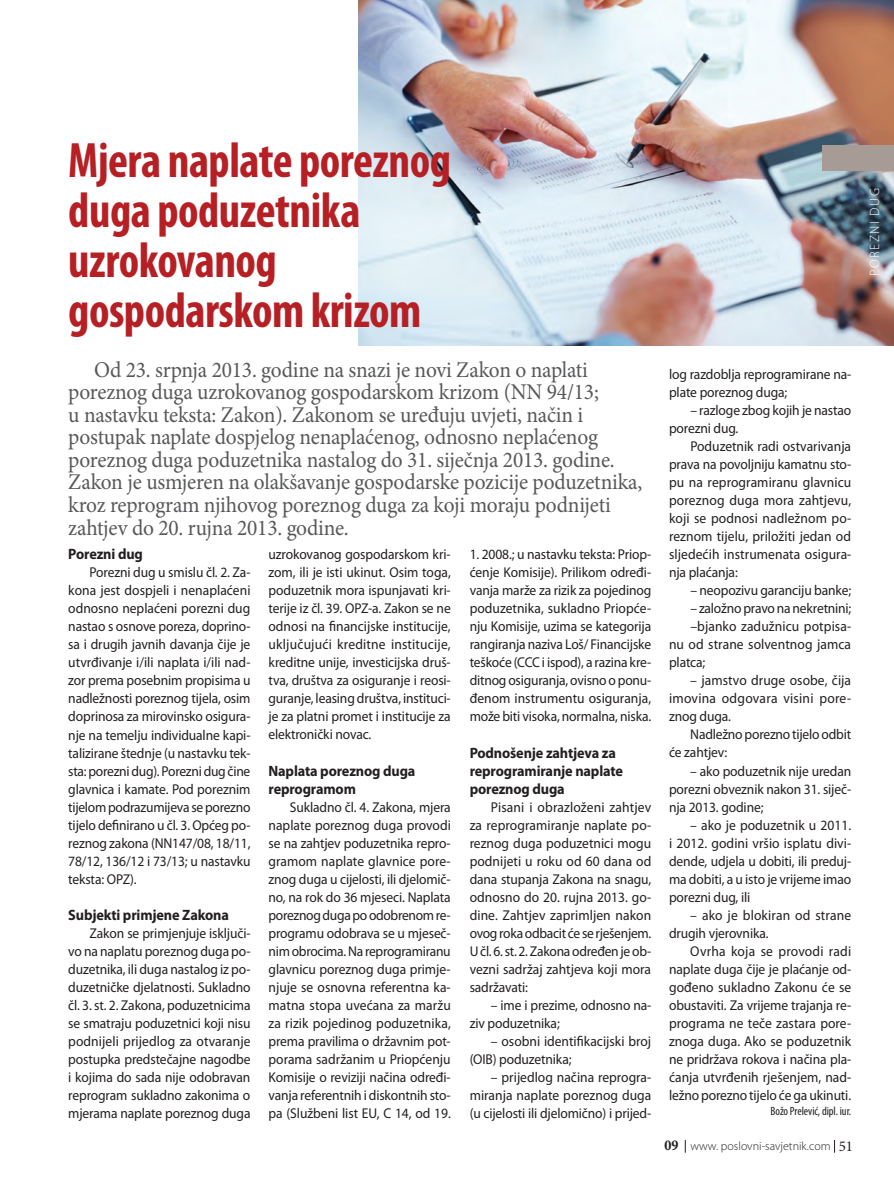
<style>
.page{position:relative;width:894px;height:1192px;background:#fff}
.page>*{position:absolute;margin:0;border:0;box-sizing:border-box;transform-origin:0 0}
._02_naslov{font:700 condensed 49.95px/49.9px "Myriad Pro";letter-spacing:-.01em;color:#b62024;scale:.95 1}
._05_podnaslov{font:22.5px/22.5px "Minion Pro";letter-spacing:-.01em;color:#57585a;scale:.95 1}
._04_medju_2{font:700 15px/18px "Myriad Pro";letter-spacing:-.01em;color:#231f20;scale:.95 1}
._01_Txt{font:14.25px/18px "Myriad Pro";letter-spacing:-.01em;color:#231f20;text-align:justify;scale:.95 1}
.Paragraph_Style_4{font:300 13.5px "Myriad Pro";letter-spacing:.12em;color:#fff;scale:.95 1}
.t1{font:300 12px "Myriad Pro";color:#231f20}
._06_autor{font:condensed 12px "Myriad Pro";letter-spacing:-.005em;color:#231f20}
.s1{font-family:"Minion Pro";font-weight:700;font-stretch:condensed;font-size:15px}
.s2{font-family:"Minion Pro";font-weight:400;font-size:15px}
</style>
<div class="page">
<svg style="left:684px;top:1140px;width:1px;height:12px"></svg>
<img style="left:358px;top:0;width:535px;height:345px">
<div style="left:822px;top:145px;width:71px;height:25px;background:#a79c95"></div>
<p class="_02_naslov" style="left:68px;top:134px;width:404px">Mjera naplate poreznog duga poduzetnika uzrokovanog gospodarskom krizom</p>
<p class="_05_podnaslov" style="left:68px;top:358px;width:605px;text-indent:26px">Od 23. srpnja 2013. godine na snazi je novi Zakon o naplati poreznog duga uzrokovanog gospodarskom krizom (NN 94/13;<br>u nastavku teksta: Zakon). Zakonom se uređuju uvjeti, način i postupak naplate dospjelog nenaplaćenog, odnosno neplaćenog poreznog duga poduzetnika nastalog do 31. siječnja 2013. godine.<br>Zakon je usmjeren na olakšavanje gospodarske pozicije poduzetnika, kroz reprogram njihovog poreznog duga za koji moraju podnijeti zahtjev do 20. rujna 2013. godine.</p>
<p class="_01_Txt" style="left:469px;top:545px;width:193px">1. 2008.; u nastavku teksta: Priop&shy;ćenje Komisije). Prilikom određi&shy;vanja marže za rizik za pojedinog poduzetnika, sukladno Priopće&shy;nju Komisije, uzima se kategorija rangiranja naziva Loš/ Financijske teškoće (CCC i ispod), a razina kre&shy;ditnog osiguranja, ovisno o ponu&shy;đenom instrumentu osiguranja, može biti visoka, normalna, niska.</p>
<p class="_04_medju_2" style="left:469px;top:742px;width:163px">Podnošenje zahtjeva za reprogramiranje naplate poreznog duga</p>
<p class="_01_Txt" style="left:469px;top:797px;width:193px;text-indent:21px">Pisani i obrazloženi zahtjev za reprogramiranje naplate po&shy;reznog duga poduzetnici mogu podnijeti u roku od 60 dana od dana stupanja Zakona na snagu, odnosno do 20. rujna 2013. go&shy;dine. Zahtjev zaprimljen nakon ovog roka odbacit će se rješenjem.<br>U čl. 6. st. 2. Zakona određen je ob&shy;vezni sadržaj zahtjeva koji mora sadržavati:</p>
<p class="_01_Txt" style="left:469px;top:995px;width:193px;text-indent:21px">– ime i prezime, odnosno na&shy;ziv poduzetnika;</p>
<p class="_01_Txt" style="left:469px;top:1031px;width:192px;text-indent:21px">– osobni identifikacijski broj (OIB) poduzetnika;</p>
<p class="_01_Txt" style="left:469px;top:1067px;width:193px;text-indent:21px">– prijedlog načina reprogra&shy;miranja naplate poreznog duga (u cijelosti ili djelomično) i prijed-</p>
<p class="_04_medju_2" style="left:68px;top:544px;width:80px">Porezni dug</p>
<p class="_01_Txt" style="left:68px;top:563px;width:193px;text-indent:21px">Porezni dug u smislu čl. 2. Za&shy;kona jest dospjeli i nenaplaćeni odnosno neplaćeni porezni dug nastao s osnove poreza, doprino&shy;sa i drugih javnih davanja čije je utvrđivanje i/ili naplata i/ili nad&shy;zor prema posebnim propisima u nadležnosti poreznog tijela, osim doprinosa za mirovinsko osigura&shy;nje na temelju individualne kapi&shy;talizirane štednje (u nastavku tek&shy;sta: porezni dug). Porezni dug čine glavnica i kamate. Pod poreznim tijelom podrazumijeva se porezno tijelo definirano u čl. 3. Općeg po&shy;reznog zakona (NN147/08, 18/11, 78/12, 136/12 i 73/13; u nastavku teksta: OPZ).</p>
<p class="_04_medju_2" style="left:68px;top:904px;width:171px">Subjekti primjene Zakona</p>
<p class="_01_Txt" style="left:68px;top:923px;width:193px;text-indent:21px">Zakon se primjenjuje isključi&shy;vo na naplatu poreznog duga po&shy;duzetnika, ili duga nastalog iz po&shy;duzetničke djelatnosti. Sukladno čl. 3. st. 2. Zakona, poduzetnicima se smatraju poduzetnici koji nisu podnijeli prijedlog za otvaranje postupka predstečajne nagodbe i kojima do sada nije odobravan reprogram sukladno zakonima o mjerama naplate poreznog duga</p>
<p class="_01_Txt" style="left:268px;top:545px;width:193px">uzrokovanog gospodarskom kri&shy;zom, ili je isti ukinut. Osim toga, poduzetnik mora ispunjavati kri&shy;terije iz čl. 39. OPZ-a. Zakon se ne odnosi na financijske institucije, uključujući kreditne institucije, kreditne unije, investicijska druš&shy;tva, društva za osiguranje i reosi&shy;guranje, leasing društva, instituci&shy;je za platni promet i institucije za elektronički novac.</p>
<p class="_04_medju_2" style="left:268px;top:760px;width:156px">Naplata poreznog duga reprogramom</p>
<p class="_01_Txt" style="left:268px;top:797px;width:193px;text-indent:21px">Sukladno čl. 4. Zakona, mjera naplate poreznog duga provodi se na zahtjev poduzetnika repro&shy;gramom naplate glavnice pore&shy;znog duga u cijelosti, ili djelomič&shy;no, na rok do 36 mjeseci. Naplata poreznog duga po odobrenom re&shy;programu odobrava se u mjeseč&shy;nim obrocima. Na reprogramiranu glavnicu poreznog duga primje&shy;njuje se osnovna referentna ka&shy;matna stopa uvećana za maržu za rizik pojedinog poduzetnika, prema pravilima o državnim pot&shy;porama sadržanim u Priopćenju Komisije o reviziji načina određi&shy;vanja referentnih i diskontnih sto&shy;pa (Službeni list EU, C 14, od 19.</p>
<p class="_01_Txt" style="left:669px;top:365px;width:193px">log razdoblja reprogramirane na&shy;plate poreznog duga;</p>
<p class="_01_Txt" style="left:669px;top:401px;width:193px;text-indent:21px">– razloge zbog kojih je nastao porezni dug.</p>
<p class="_01_Txt" style="left:669px;top:437px;width:193px;text-indent:21px">Poduzetnik radi ostvarivanja prava na povoljniju kamatnu sto&shy;pu na reprogramiranu glavnicu poreznog duga mora zahtjevu, koji se podnosi nadležnom po&shy;reznom tijelu, priložiti jedan od sljedećih instrumenata osigura&shy;nja plaćanja:</p>
<p class="_01_Txt" style="left:690px;top:581px;width:171px">– neopozivu garanciju banke;</p>
<p class="_01_Txt" style="left:690px;top:599px;width:171px">– založno pravo na nekretnini;</p>
<p class="_01_Txt" style="left:669px;top:617px;width:193px;text-indent:21px">–bjanko zadužnicu potpisa&shy;nu od strane solventnog jamca platca;</p>
<p class="_01_Txt" style="left:669px;top:671px;width:193px;text-indent:21px">– jamstvo druge osobe, čija imovina odgovara visini pore&shy;znog duga.</p>
<p class="_01_Txt" style="left:669px;top:725px;width:193px;text-indent:21px">Nadležno porezno tijelo odbit će zahtjev:</p>
<p class="_01_Txt" style="left:669px;top:761px;width:193px;text-indent:21px">– ako poduzetnik nije uredan porezni obveznik nakon 31. siječ&shy;nja 2013. godine;</p>
<p class="_01_Txt" style="left:669px;top:815px;width:193px;text-indent:21px">– ako je poduzetnik u 2011. i 2012. godini vršio isplatu divi&shy;dende, udjela u dobiti, ili preduj&shy;ma dobiti, a u isto je vrijeme imao porezni dug, ili</p>
<p class="_01_Txt" style="left:669px;top:905px;width:193px;text-indent:21px">– ako je blokiran od strane drugih vjerovnika.</p>
<p class="_01_Txt" style="left:669px;top:941px;width:193px;text-indent:21px">Ovrha koja se provodi radi naplate duga čije je plaćanje od&shy;gođeno sukladno Zakonu će se obustaviti. Za vrijeme trajanja re&shy;programa ne teče zastara pore&shy;znoga duga. Ako se poduzetnik ne pridržava rokova i načina pla&shy;ćanja utvrđenih rješenjem, nad&shy;ležno porezno tijelo će ga ukinuti.</p>
<p class="_06_autor" style="left:770px;top:1102px;width:82px">Božo Prelević, dipl. iur.</p>
<p class="t1" style="left:664px;top:1138px;width:190px"><span class="s1">09</span> www. poslovni-savjetnik.com <span class="s2">51</span></p>
<p class="Paragraph_Style_4" style="left:866px;top:276px;width:94px;rotate:-90deg">POREZNI DUG</p>
</div>
